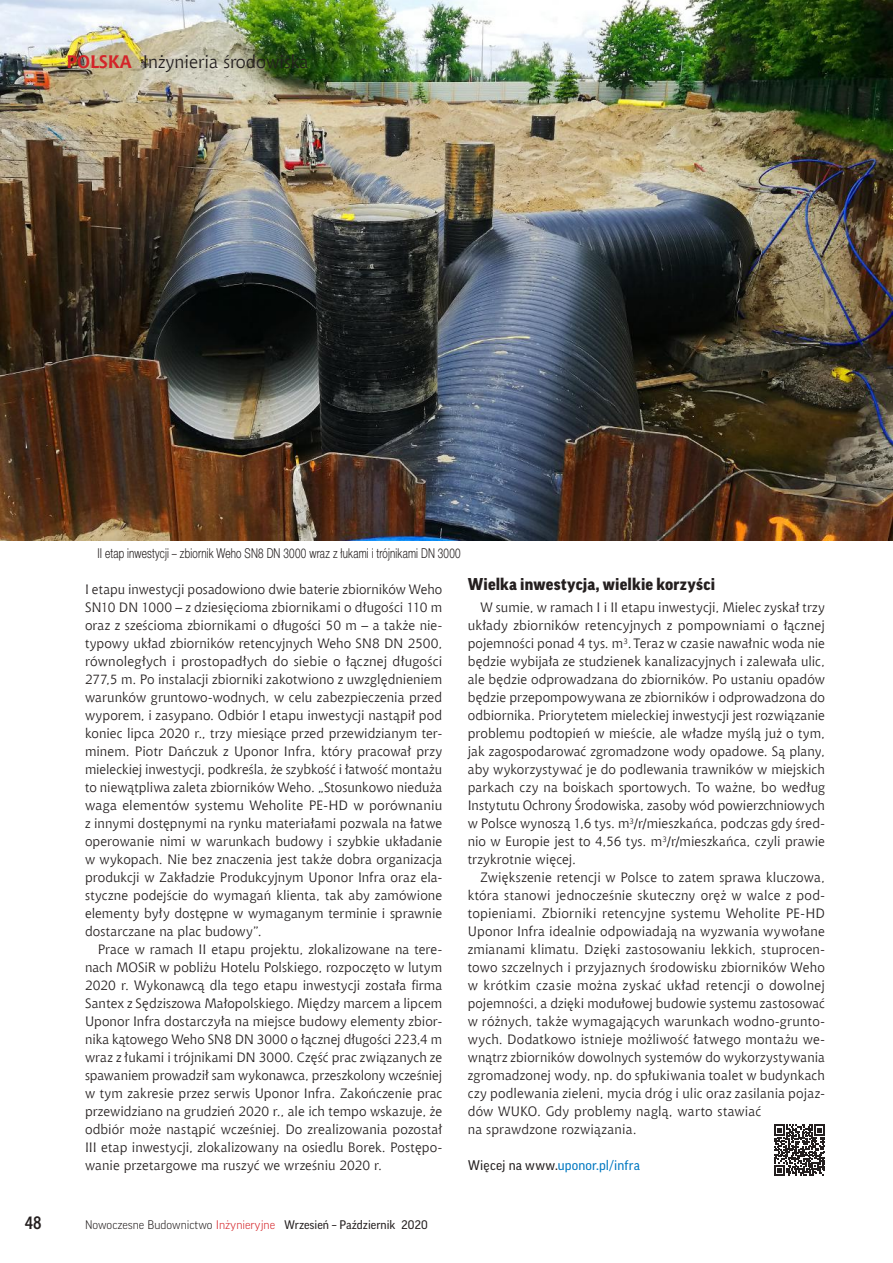
<style>
.page{position:relative;width:893px;height:1263px;background:#fff}
.page>*{position:absolute;margin:0;border:0;box-sizing:border-box;transform-origin:0 0}
.t1{font:18px "Chianti EU";color:#241f1f}
.t2{font:700 18px "Aerton Cnd EFN";color:#241f1f}
.t3{font:900 16.5px "Good Pro";letter-spacing:.01em;color:#241f1f}
.t4{font:13.5px/18px "Chianti EU";letter-spacing:.015em;color:#241f1f;text-align:justify}
.t5{font:13.5px "Switzer Cnd EFN Light";letter-spacing:.015em;color:#241f1f;scale:.9 1}
.t6{font:13.5px "Good Pro";letter-spacing:.01em;color:#0078c1}
.t7{font:12px "Good Pro";color:#241f1f}
.s1{font-weight:700;color:#d42429}
.s2{font-weight:300}
.s3{font-weight:300;color:#d42429}
.s4{color:#241f1f}
</style>
<div class="page">
<img style="left:0;top:0;width:893px;height:540px">
<svg style="left:774px;top:1125px;width:51px;height:51px"></svg>
<h1 class="t1" style="left:66px;top:51px;width:244px"><span class="s1">POLSKA</span> Inżynieria środowiska</h1>
<p class="t5" style="left:98px;top:545px;width:405px">II etap inwestycji – zbiornik Weho SN8 DN 3000 wraz z łukami i trójnikami DN 3000</p>
<p class="t4" style="left:85px;top:580px;width:359px">I etapu inwestycji posadowiono dwie baterie zbiorników Weho SN10 DN 1000 – z dziesięcioma zbiornikami o długości 110 m oraz z sześcioma zbiornikami o długości 50 m – a także nie&shy;typowy układ zbiorników retencyjnych Weho SN8 DN 2500, równoległych i prostopadłych do siebie o łącznej długości 277,5 m. Po instalacji zbiorniki zakotwiono z uwzględnieniem warunków gruntowo-wodnych, w celu zabezpieczenia przed wyporem, i zasypano. Odbiór I etapu inwestycji nastąpił pod koniec lipca 2020 r., trzy miesiące przed przewidzianym ter&shy;minem. Piotr Dańczuk z Uponor Infra, który pracował przy mieleckiej inwestycji, podkreśla, że szybkość i łatwość montażu to niewątpliwa zaleta zbiorników Weho. „Stosunkowo nieduża waga elementów systemu Weholite PE-HD w porównaniu z innymi dostępnymi na rynku materiałami pozwala na łatwe operowanie nimi w warunkach budowy i szybkie układanie w wykopach. Nie bez znaczenia jest także dobra organizacja produkcji w Zakładzie Produkcyjnym Uponor Infra oraz ela&shy;styczne podejście do wymagań klienta, tak aby zamówione elementy były dostępne w wymaganym terminie i sprawnie dostarczane na plac budowy”.</p>
<p class="t4" style="left:85px;top:940px;width:359px;text-indent:13px">Prace w ramach II etapu projektu, zlokalizowane na tere&shy;nach MOSiR w pobliżu Hotelu Polskiego, rozpoczęto w lutym 2020 r. Wykonawcą dla tego etapu inwestycji została firma Santex z Sędziszowa Małopolskiego. Między marcem a lipcem Uponor Infra dostarczyła na miejsce budowy elementy zbior&shy;nika kątowego Weho SN8 DN 3000 o łącznej długości 223,4 m wraz z łukami i trójnikami DN 3000. Część prac związanych ze spawaniem prowadził sam wykonawca, przeszkolony wcześniej w tym zakresie przez serwis Uponor Infra. Zakończenie prac przewidziano na grudzień 2020 r., ale ich tempo wskazuje, że odbiór może nastąpić wcześniej. Do zrealizowania pozostał III etap inwestycji, zlokalizowany na osiedlu Borek. Postępo&shy;wanie przetargowe ma ruszyć we wrześniu 2020 r.</p>
<h1 class="t2" style="left:25px;top:1212px;width:18px">48</h1>
<p class="t7" style="left:85px;top:1218px;width:344px"><span class="s2">Nowoczesne Budownictwo</span> <span class="s3">Inżynieryjne</span> Wrzesień – Październik 2020</p>
<p class="t3" style="left:468px;top:574px;width:249px">Wielka inwestycja, wielkie korzyści</p>
<p class="t4" style="left:468px;top:598px;width:359px;text-indent:13px">W sumie, w ramach I i II etapu inwestycji, Mielec zyskał trzy układy zbiorników retencyjnych z pompowniami o łącznej pojemności ponad 4 tys. m<sup>3</sup>. Teraz w czasie nawałnic woda nie będzie wybijała ze studzienek kanalizacyjnych i zalewała ulic, ale będzie odprowadzana do zbiorników. Po ustaniu opadów będzie przepompowywana ze zbiorników i odprowadzona do odbiornika. Priorytetem mieleckiej inwestycji jest rozwiązanie problemu podtopień w mieście, ale władze myślą już o tym, jak zagospodarować zgromadzone wody opadowe. Są plany, aby wykorzystywać je do podlewania trawników w miejskich parkach czy na boiskach sportowych. To ważne, bo według Instytutu Ochrony Środowiska, zasoby wód powierzchniowych w Polsce wynoszą 1,6 tys. m<sup>3</sup>/r/mieszkańca, podczas gdy śred&shy;nio w Europie jest to 4,56 tys. m<sup>3</sup>/r/mieszkańca, czyli prawie trzykrotnie więcej.</p>
<p class="t4" style="left:468px;top:868px;width:359px;text-align:left;text-indent:13px">Zwiększenie retencji w Polsce to zatem sprawa kluczowa, która stanowi jednocześnie skuteczny oręż w walce z pod&shy;topieniami. Zbiorniki retencyjne systemu Weholite PE-HD Uponor Infra idealnie odpowiadają na wyzwania wywołane zmianami klimatu. Dzięki zastosowaniu lekkich, stuprocen&shy;towo szczelnych i przyjaznych środowisku zbiorników Weho w krótkim czasie można zyskać układ retencji o dowolnej pojemności, a dzięki modułowej budowie systemu zastosować w różnych, także wymagających warunkach wodno-grunto&shy;wych. Dodatkowo istnieje możliwość łatwego montażu we&shy;wnątrz zbiorników dowolnych systemów do wykorzystywania zgromadzonej wody, np. do spłukiwania toalet w budynkach czy podlewania zieleni, mycia dróg i ulic oraz zasilania pojaz&shy;dów WUKO. Gdy problemy naglą, warto stawiać<br>na sprawdzone rozwiązania.</p>
<p class="t6" style="left:468px;top:1157px;width:174px"><span class="s4">Więcej na www.</span>uponor.pl/infra</p>
</div>
